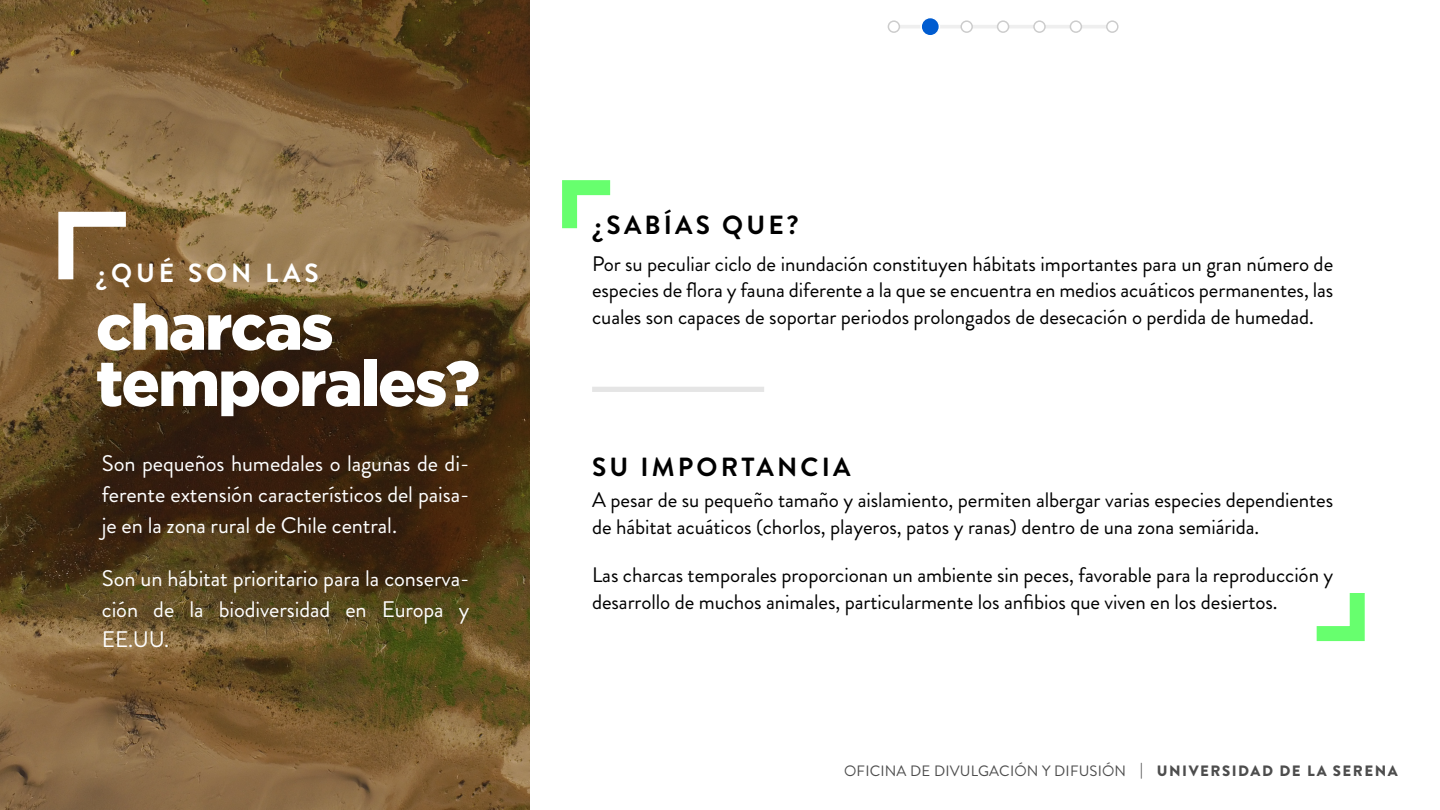
<style>
.page{position:relative;width:1440px;height:810px;background:#fff}
.page>*{position:absolute;margin:0;border:0;box-sizing:border-box;transform-origin:0 0}
.t1{font:900 63.75px/56.2px "Gotham";letter-spacing:-.03em;color:#fff}
.t2{font:700 26.25px "Brandon Grotesque";letter-spacing:.12em;color:#000}
.t3{font:700 26.25px "Brandon Grotesque";letter-spacing:.15em;color:#fff}
.t4{font:22.5px/30.8px "Brandon Grotesque";letter-spacing:-.005em;color:#fff;text-align:justify}
.t5{font:21px/26.2px "Brandon Grotesque";letter-spacing:-.005em;color:#000}
.t6{font:15px "Brandon Grotesque";letter-spacing:.01em;color:#4d4d4d}
.s1{font-weight:700}
.s2{font-weight:900}
</style>
<div class="page">
<svg style="left:0;top:0;width:530px;height:810px;background:#684e2a"></svg>
<svg style="left:51px;top:204px;width:90px;height:90px"></svg>
<hr style="left:894px;top:25px;width:218px;height:4px;background:#efefef">
<svg style="left:920px;top:18px;width:20px;height:17px"></svg>
<svg style="left:997px;top:20px;width:12px;height:13px"></svg>
<svg style="left:960px;top:20px;width:13px;height:13px"></svg>
<svg style="left:888px;top:20px;width:12px;height:13px"></svg>
<svg style="left:1033px;top:20px;width:13px;height:13px"></svg>
<svg style="left:1070px;top:20px;width:12px;height:13px"></svg>
<svg style="left:1106px;top:20px;width:13px;height:13px"></svg>
<svg style="left:562px;top:180px;width:49px;height:49px"></svg>
<svg style="left:1316px;top:593px;width:49px;height:49px"></svg>
<div style="left:592px;top:387px;width:172px;height:5px;background:#e5e5e5"></div>
<p class="t2" style="left:592px;top:206px;width:208px">¿SABÍAS QUE?</p>
<p class="t3" style="left:96px;top:255px;width:224px">¿QUÉ SON LAS</p>
<p class="t5" style="left:592px;top:251px;width:743px;text-align:justify">Por su peculiar ciclo de inundación constituyen hábitats importantes para un gran número de especies de flora y fauna diferente a la que se encuentra en medios acuáticos permanentes, las cuales son capaces de soportar periodos prolongados de desecación o perdida de humedad.</p>
<h1 class="t1" style="left:96px;top:298px;width:386px">charcas temporales?</h1>
<p class="t4" style="left:102px;top:448px;width:369px">Son pequeños humedales o lagunas de di&shy;ferente extensión característicos del paisa&shy;je en la zona rural de Chile central.</p>
<p class="t4" style="left:102px;top:563px;width:369px">Son un hábitat prioritario para la conserva&shy;ción de la biodiversidad en Europa y EE.UU.</p>
<p class="t2" style="left:592px;top:449px;width:260px">SU IMPORTANCIA</p>
<p class="t5" style="left:592px;top:487px;width:743px">A pesar de su pequeño tamaño y aislamiento, permiten albergar varias especies dependientes de hábitat acuáticos (chorlos, playeros, patos y ranas) dentro de una zona semiárida.</p>
<p class="t5" style="left:592px;top:562px;width:743px">Las charcas temporales proporcionan un ambiente sin peces, favorable para la reproducción y desarrollo de muchos animales, particularmente los anfibios que viven en los desiertos.</p>
<p class="t6" style="left:844px;top:761px;width:555px">OFICINA DE DIVULGACIÓN Y DIFUSIÓN <span class="s1">|</span> <span class="s2">UNIVERSIDAD DE LA SERENA</span></p>
</div>
